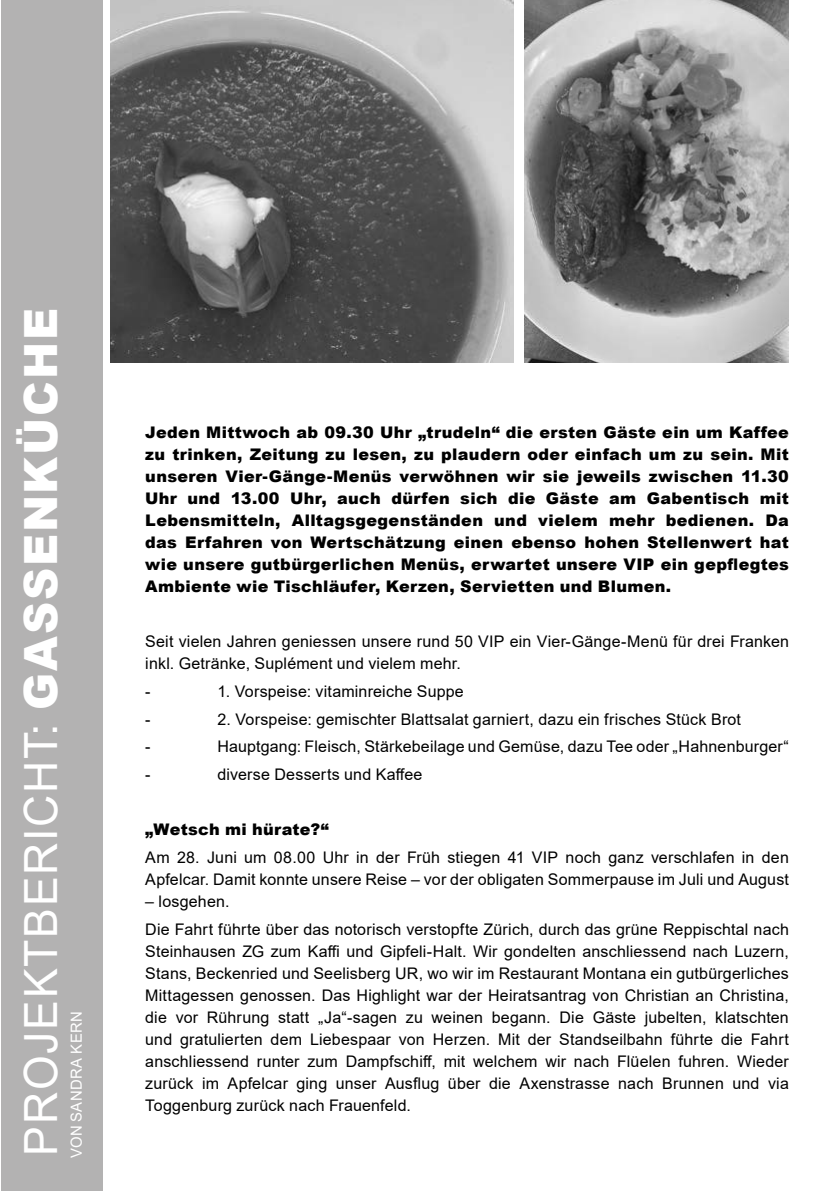
<style>
.page{position:relative;width:840px;height:1191px;background:#fff}
.page>*{position:absolute;margin:0;border:0;box-sizing:border-box;transform-origin:0 0}
.t1{font:45.8px "Arial";letter-spacing:.04em;color:#fff}
.t2{font:16px/22px "Arial";letter-spacing:.01em;color:#000}
.t3{font:900 16px/22px "Arial";letter-spacing:.02em;color:#000;text-align:justify}
.t4{font:15.2px "Arial";letter-spacing:.02em;color:#fff}
.s1{font-weight:900}
</style>
<div class="page">
<div style="left:1px;top:0;width:101px;height:1191px;background:#b3b2b2"></div>
<img style="left:111px;top:0;width:402px;height:363px">
<img style="left:524px;top:0;width:264px;height:363px">
<h1 class="t1" style="left:9px;top:1155px;width:849px;rotate:-90deg">PROJEKTBERICHT: <span class="s1">GASSENKÜCHE</span></h1>
<p class="t4" style="left:66px;top:1158px;width:148px;rotate:-90deg">VON SANDRA KERN</p>
<p class="t3" style="left:145px;top:420px;width:644px">Jeden Mittwoch ab 09.30 Uhr „trudeln“ die ersten Gäste ein um Kaffee zu trinken, Zeitung zu lesen, zu plaudern oder einfach um zu sein. Mit unseren Vier-Gänge-Menüs verwöhnen wir sie jeweils zwischen 11.30<br>Uhr und 13.00 Uhr, auch dürfen sich die Gäste am Gabentisch mit Lebensmitteln, Alltagsgegenständen und vielem mehr bedienen. Da das Erfahren von Wertschätzung einen ebenso hohen Stellenwert hat wie unsere gutbürgerlichen Menüs, erwartet unsere VIP ein gepflegtes Ambiente wie Tischläufer, Kerzen, Servietten und Blumen.</p>
<p class="t2" style="left:145px;top:630px;width:644px">Seit vielen Jahren geniessen unsere rund 50 VIP ein Vier-Gänge-Menü für drei Franken inkl. Getränke, Suplément und vielem mehr.</p>
<p class="t2" style="left:145px;top:680px;width:7px">-</p>
<p class="t2" style="left:217px;top:680px;width:248px">1. Vorspeise: vitaminreiche Suppe</p>
<p class="t2" style="left:145px;top:708px;width:7px">-</p>
<p class="t2" style="left:217px;top:708px;width:525px">2. Vorspeise: gemischter Blattsalat garniert, dazu ein frisches Stück Brot</p>
<p class="t2" style="left:145px;top:735px;width:7px">-</p>
<p class="t2" style="left:217px;top:735px;width:572px">Hauptgang: Fleisch, Stärkebeilage und Gemüse, dazu Tee oder „Hahnenburger“</p>
<p class="t2" style="left:145px;top:763px;width:7px">-</p>
<p class="t2" style="left:217px;top:763px;width:206px">diverse Desserts und Kaffee</p>
<p class="t3" style="left:145px;top:818px;width:185px">„Wetsch mi hürate?“</p>
<p class="t2" style="left:145px;top:846px;width:644px">Am 28. Juni um 08.00 Uhr in der Früh stiegen 41 VIP noch ganz verschlafen in den<br>Apfelcar. Damit konnte unsere Reise – vor der obligaten Sommerpause im Juli und August</p>
<p class="t2" style="left:145px;top:887px;width:644px;line-height:27.6px">– losgehen.<br>Die Fahrt führte über das notorisch verstopfte Zürich, durch das grüne Reppischtal nach</p>
<p class="t2" style="left:145px;top:940px;width:644px;text-align:justify">Steinhausen ZG zum Kaffi und Gipfeli-Halt. Wir gondelten anschliessend nach Luzern, Stans, Beckenried und Seelisberg UR, wo wir im Restaurant Montana ein gutbürgerliches Mittagessen genossen. Das Highlight war der Heiratsantrag von Christian an Christina, die vor Rührung statt „Ja“-sagen zu weinen begann. Die Gäste jubelten, klatschten und gratulierten dem Liebespaar von Herzen. Mit der Standseilbahn führte die Fahrt anschliessend runter zum Dampfschiff, mit welchem wir nach Flüelen fuhren. Wieder zurück im Apfelcar ging unser Ausflug über die Axenstrasse nach Brunnen und via Toggenburg zurück nach Frauenfeld.</p>
</div>
